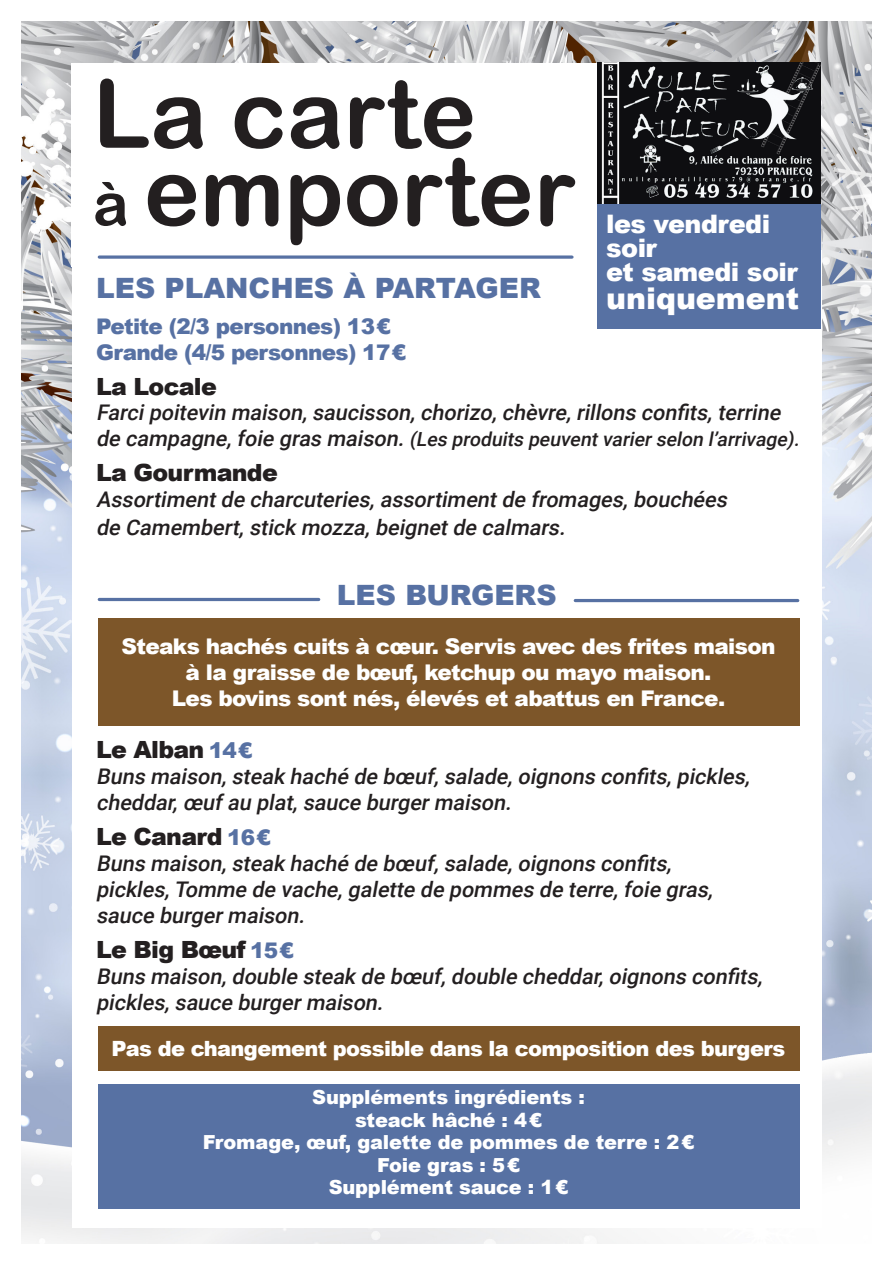
<style>
.page{position:relative;width:893px;height:1263px;background:#fff}
.page>*{position:absolute;margin:0;border:0;box-sizing:border-box;transform-origin:0 0}
.t1{font:95.1px/77.6px "Arial Rounded MT Bold";color:#231f20}
.t2{font:900 30px "Arial";color:#fff}
.t3{font:900 28.05px "Arial";color:#5771a3}
.t4{font:900 25.5px/23.7px "Arial";letter-spacing:-.02em;color:#fff}
.t5{font:900 23.7px "Arial";letter-spacing:-.03em;color:#231f20}
.t6{font:italic 500 21.6px/25.8px "Roboto";color:#231f20}
.t7{font:900 21.6px/26px "Arial";letter-spacing:-.03em;color:#fff;text-align:center}
.t8{font:900 21.6px "Arial";letter-spacing:-.03em;color:#5771a3}
.t9{font:900 21px "Arial";letter-spacing:-.03em;color:#fff}
.t10{font:900 19.35px/22.5px "Arial";letter-spacing:-.01em;color:#fff;text-align:center}
.t11{font:italic 500 19.35px "Roboto";color:#231f20}
.s1{font-size:60px}
.s2{font-size:21.6px}
.s3{font-size:21.6px;color:#5771a3}
</style>
<div class="page">
<img style="left:21px;top:21px;width:851px;height:1222px">
<div style="left:72px;top:63px;width:525px;height:204px;background:#fff"></div>
<div style="left:72px;top:250px;width:749px;height:978px;background:#fff"></div>
<div style="left:98px;top:1084px;width:701px;height:124px;background:#5771a3"></div>
<hr style="left:99px;top:598px;width:220px;height:3px;background:#5771a3">
<svg style="left:99px;top:255px;width:473px;height:4px"></svg>
<hr style="left:575px;top:599px;width:223px;height:3px;background:#5771a3">
<svg style="left:597px;top:63px;width:230px;height:266px"></svg>
<div style="left:98px;top:618px;width:701px;height:108px;background:#7d5629"></div>
<div style="left:98px;top:1026px;width:701px;height:44px;background:#7d5629"></div>
<p class="t1" style="left:93px;top:74px;width:484px">La carte<br><span class="s1">à</span> emporter</p>
<p class="t4" style="left:606px;top:211px;width:193px">les vendredi soir<br>et samedi soir</p>
<p class="t2" style="left:606px;top:277px;width:195px">uniquement</p>
<p class="t3" style="left:96px;top:267px;width:446px">LES PLANCHES À PARTAGER</p>
<p class="t8" style="left:96px;top:311px;width:296px">Petite (2/3 personnes) 13€</p>
<p class="t8" style="left:96px;top:337px;width:312px">Grande (4/5 personnes) 17€</p>
<p class="t5" style="left:96px;top:369px;width:122px">La Locale</p>
<p class="t6" style="left:96px;top:399px;width:691px">Farcipoitevin maison,saucisson,chorizo,chèvre,rillons confits,terrine</p>
<p class="t11" style="left:96px;top:426px;width:709px"><span class="s2">de campagne,foie gras maison.</span> (Les produits peuventvarierselon l’arrivage).</p>
<p class="t5" style="left:96px;top:456px;width:183px">La Gourmande</p>
<p class="t6" style="left:96px;top:485px;width:637px;line-height:28px">Assortimentde charcuteries,assortimentde fromages,bouchées de Camembert,stick mozza,beignetde calmars.</p>
<p class="t3" style="left:337px;top:575px;width:221px">LES BURGERS</p>
<p class="t7" style="left:121px;top:633px;width:656px">Steaks hachés cuits à cœur. Servis avec des frites maison à la graisse de bœuf, ketchup ou mayo maison.<br>Les bovins sont nés, élevés et abattus en France.</p>
<p class="t5" style="left:96px;top:733px;width:158px">Le Alban <span class="s3">14€</span></p>
<p class="t6" style="left:96px;top:763px;width:660px">Buns maison,steak haché de bœuf,salade,oignons confits,pickles, cheddar,œufau plat,sauce burgermaison.</p>
<p class="t5" style="left:96px;top:819px;width:176px">Le Canard <span class="s3">16€</span></p>
<p class="t6" style="left:96px;top:850px;width:623px">Buns maison,steak haché de bœuf,salade,oignons confits, pickles,Tomme de vache,galette de pommes de terre,foie gras, sauce burgermaison.</p>
<p class="t5" style="left:96px;top:932px;width:199px">Le Big Bœuf <span class="s3">15€</span></p>
<p class="t6" style="left:96px;top:962px;width:673px">Buns maison,double steak de bœuf,double cheddar,oignons confits, pickles,sauce burgermaison.</p>
<p class="t9" style="left:112px;top:1033px;width:675px">Pas de changement possible dans la composition des burgers</p>
<p class="t10" style="left:203px;top:1085px;width:493px">Suppléments ingrédients :<br>steack hâché : 4€<br>Fromage, œuf, galette de pommes de terre : 2€</p>
<p class="t10" style="left:329px;top:1153px;width:241px">Foie gras : 5€<br>Supplément sauce : 1€</p>
</div>
